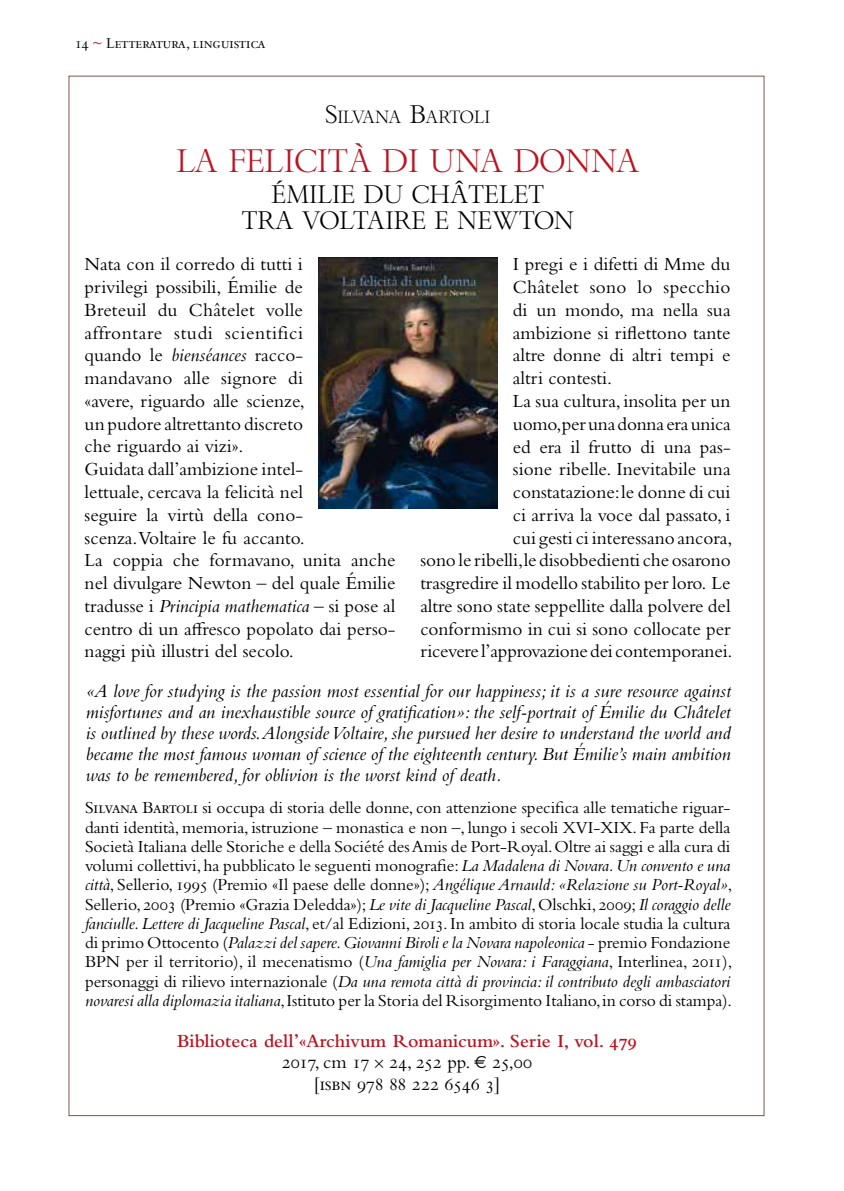
<style>
.page{position:relative;width:844px;height:1191px;background:#fff}
.page>*{position:absolute;margin:0;border:0;box-sizing:border-box;transform-origin:0 0}
.t1{font:31.5px "Bembo Titling MT Std";color:#bb1320}
.t2{font:24.5px/26.2px "Bembo Titling MT Std";color:#000;text-align:center}
.t3{font:19.25px/22.8px "Bembo Std";color:#000}
.t4{font:italic 19.25px/21px "Bembo Std";color:#000;text-align:justify}
.t5{font:600 19.25px/21.2px "Bembo Std";color:#bb1320;text-align:center}
.t6{font:19.25px "Bembo Std";letter-spacing:.03em;color:#000}
.t7{font:17.5px/19.2px "Bembo Std";letter-spacing:-.005em;color:#000;text-align:justify}
.t8{font:17.15px "Bembo Titling MT Std";letter-spacing:-.015em;color:#000}
.t9{font:15.75px "Bembo Std";letter-spacing:-.02em;color:#000}
.s1{color:#ba2c1b}
.s2{font-size:24.5px}
.s3{font-style:italic}
.s4{font-weight:400;color:#000}
.s5{font-family:"Bembo Cost";font-weight:400;color:#000}
</style>
<div class="page">
<img style="left:319px;top:257px;width:178px;height:251px">
<p class="t9" style="left:75px;top:34px;width:192px">14 <span class="s1">~</span> Letteratura, linguistica</p>
<p class="t8" style="left:325px;top:107px;width:166px"><span class="s2">S</span>ILVANA <span class="s2">B</span>ARTOLI</p>
<h1 class="t1" style="left:176px;top:141px;width:464px">LA FELICITÀ DI UNA DONNA</h1>
<h2 class="t2" style="left:242px;top:181px;width:334px">ÉMILIE DU CHÂTELET<br>TRA VOLTAIRE E NEWTON</h2>
<p class="t3" style="left:85px;top:253px;width:312px">Nata con il corredo di tutti i<br>privilegi possibili, Émilie de<br>Breteuil du Châtelet volle<br>affrontare studi scientifici<br>quando le <span class="s3">bienséances</span> racco&shy;mandavano alle signore di<br>«avere, riguardo alle scienze,<br>un pudore altrettanto discreto<br>che riguardo ai vizi».<br>Guidata dall’ambizione intel-<br>lettuale, cercava la felicità nel<br>seguire la virtù della cono&shy;scenza.Voltaire le fu accanto.<br>La coppia che formavano, unita anche nel divulgare Newton – del quale Émilie tradusse i <span class="s3">Principia mathematica</span> – si pose al centro di un affresco popolato dai perso&shy;naggi più illustri del secolo.</p>
<p class="t3" style="left:512px;top:253px;width:219px">I pregi e i difetti di Mme du</p>
<p class="t3" style="left:512px;top:275px;width:219px">Châtelet sono lo specchio</p>
<p class="t3" style="left:512px;top:298px;width:219px">di un mondo, ma nella sua</p>
<p class="t3" style="left:512px;top:321px;width:219px">ambizione si riflettono tante</p>
<p class="t3" style="left:512px;top:344px;width:219px">altre donne di altri tempi e</p>
<p class="t3" style="left:512px;top:366px;width:101px">altri contesti.</p>
<p class="t3" style="left:512px;top:389px;width:219px">La sua cultura, insolita per un</p>
<p class="t3" style="left:512px;top:412px;width:219px">uomo,per una donna era unica</p>
<p class="t3" style="left:512px;top:435px;width:219px">ed era il frutto di una pas-</p>
<p class="t3" style="left:512px;top:457px;width:219px">sione ribelle. Inevitabile una</p>
<p class="t3" style="left:512px;top:480px;width:219px">constatazione: le donne di cui</p>
<p class="t3" style="left:512px;top:503px;width:219px">ci arriva la voce dal passato, i</p>
<p class="t3" style="left:512px;top:526px;width:221px">cui gesti ci interessano ancora,</p>
<p class="t3" style="left:420px;top:548px;width:312px">sono le ribelli,le disobbedienti che osarono</p>
<p class="t3" style="left:420px;top:571px;width:312px">trasgredire il modello stabilito per loro. Le</p>
<p class="t3" style="left:420px;top:594px;width:312px">altre sono state seppellite dalla polvere del</p>
<p class="t3" style="left:420px;top:617px;width:312px">conformismo in cui si sono collocate per</p>
<p class="t6" style="left:420px;top:640px;width:313px">ricevere l’approvazione dei contemporanei.</p>
<p class="t4" style="left:86px;top:680px;width:646px">«A love for studying is the passion most essential for our happiness; it is a sure resource against misfortunes and an inexhaustible source of gratification»: the self-portrait of Émilie du Châtelet is outlined by these words. Alongside Voltaire, she pursued her desire to understand the world and became the most famous woman of science of the eighteenth century. But Émilie’s main ambition was to be remembered, for oblivion is the worst kind of death.</p>
<p class="t7" style="left:85px;top:798px;width:648px">Silvana Bartoli si occupa di storia delle donne, con attenzione specifica alle tematiche riguar&shy;danti identità, memoria, istruzione – monastica e non –, lungo i secoli XVI-XIX. Fa parte della Società Italiana delle Storiche e della Société des Amis de Port-Royal. Oltre ai saggi e alla cura di volumi collettivi, ha pubblicato le seguenti monografie: <span class="s3">La Madalena di Novara. Un convento e una città</span>, Sellerio, 1995 (Premio «Il paese delle donne»); <span class="s3">Angélique Arnauld: «Relazione su Port-Royal»</span>, Sellerio, 2003 (Premio «Grazia Deledda»); <span class="s3">Le vite di Jacqueline Pascal</span>, Olschki, 2009; <span class="s3">Il coraggio delle fanciulle. Lettere di Jacqueline Pascal</span>, et/al Edizioni, 2013. In ambito di storia locale studia la cultura di primo Ottocento (<span class="s3">Palazzi del sapere. Giovanni Biroli e la Novara napoleonica</span> - premio Fondazione BPN per il territorio), il mecenatismo (<span class="s3">Una famiglia per Novara: i Faraggiana</span>, Interlinea, 2011), personaggi di rilievo internazionale (<span class="s3">Da una remota città di provincia: il contributo degli ambasciatori novaresi alla diplomazia italiana</span>, Istituto per la Storia del Risorgimento Italiano, in corso di stampa).</p>
<p class="t5" style="left:177px;top:1030px;width:461px">Biblioteca dell’«Archivum Romanicum». Serie I, vol. 479<br><span class="s4">2017, cm 17</span> <span class="s5">¥</span> <span class="s4">24, 252 pp.</span> <span class="s5">√</span> <span class="s4">25,00<br>[isbn 978 88 222 6546 3]</span></p>
</div>
